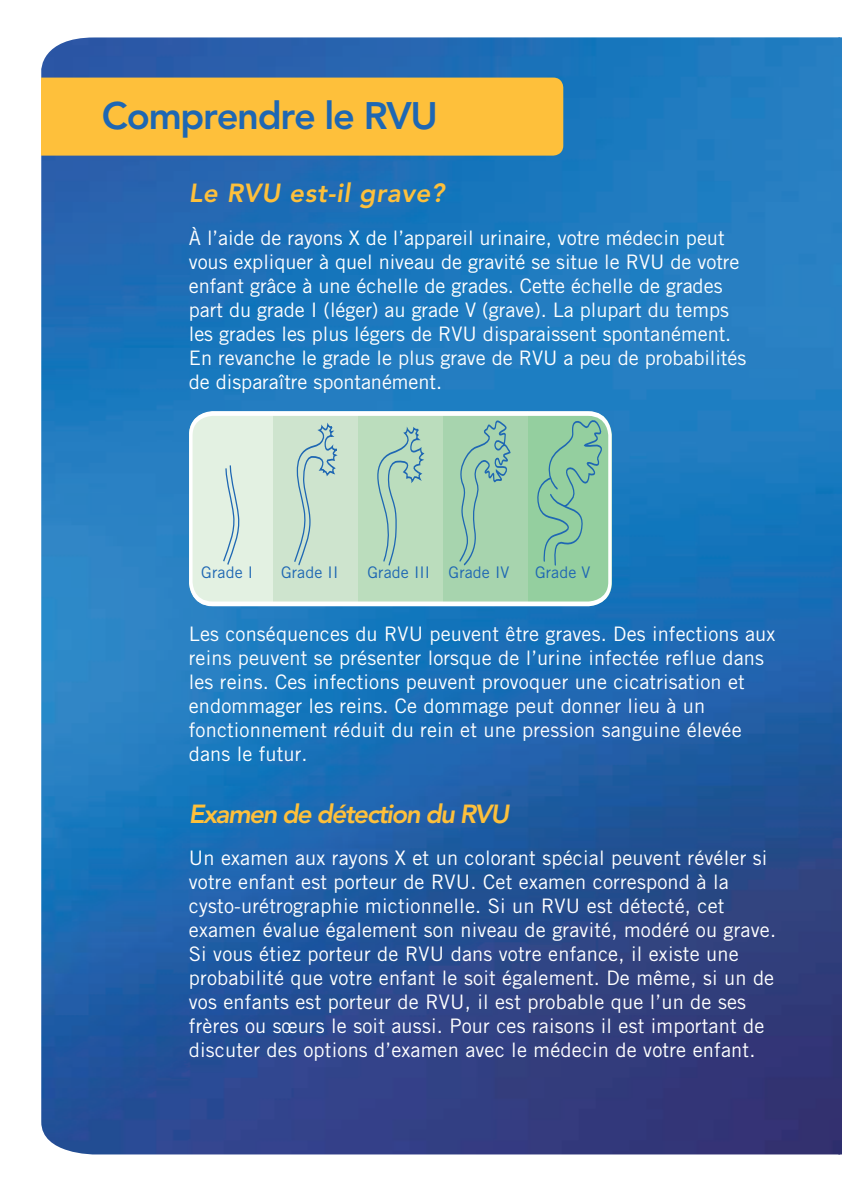
<style>
.page{position:relative;width:842px;height:1191px;background:#fff}
.page>*{position:absolute;margin:0;border:0;box-sizing:border-box;transform-origin:0 0}
.t1{font:800 38px "Avenir";color:#1e67b3}
.t2{font:italic 800 26px "Avenir";color:#fec03b}
.t3{font:20px/24px "Trade Gothic";letter-spacing:.005em;color:#fff}
.t4{font:16px "Trade Gothic";letter-spacing:.01em;color:#1e67b3}
</style>
<div class="page">
<img style="left:41px;top:37px;width:799px;height:1117px">
<svg style="left:840px;top:37px;width:2px;height:1117px;background:#2662a5"></svg>
<div style="left:189px;top:411px;width:84px;height:195px;background:#e3f1e2"></div>
<div style="left:273px;top:411px;width:85px;height:195px;background:#cee4ce"></div>
<div style="left:358px;top:411px;width:85px;height:195px;background:#bbddbd"></div>
<div style="left:527px;top:411px;width:85px;height:195px;background:#94cf9f"></div>
<div style="left:443px;top:411px;width:84px;height:195px;background:#a7d4ae"></div>
<svg style="left:223px;top:465px;width:17px;height:100px"></svg>
<svg style="left:294px;top:423px;width:44px;height:143px"></svg>
<svg style="left:377px;top:428px;width:47px;height:138px"></svg>
<svg style="left:459px;top:420px;width:52px;height:146px"></svg>
<svg style="left:537px;top:419px;width:69px;height:147px"></svg>
<div style="left:189px;top:411px;width:423px;height:195px;border:4px solid #fff;border-radius:22px"></div>
<div style="left:22px;top:78px;width:541px;height:78px;background:#fec03b;border-radius:10px"></div>
<div style="left:11px;top:72px;width:30px;height:124px;background:#fff"></div>
<h1 class="t1" style="left:102px;top:101px;width:338px">Comprendre le RVU</h1>
<h2 class="t2" style="left:189px;top:183px;width:259px">Le RVU est-il grave?</h2>
<p class="t3" style="left:189px;top:227px;width:537px">À l’aide de rayons X de l’apparei rinaire, votre médecin peut</p>
<p class="t3" style="left:198px;top:251px;width:543px">ous expliquer quel nivea de gravité se situe le RVU de otre</p>
<p class="t3" style="left:189px;top:275px;width:535px">enfan grâce à une échelle de grades Cette échelle de grades</p>
<p class="t3" style="left:189px;top:299px;width:542px">part du grade (léger) au grade V (grave). La plupar d temps</p>
<p class="t3" style="left:194px;top:323px;width:532px">es grades les plu légers de RVU disparaissent spontanément</p>
<p class="t3" style="left:189px;top:347px;width:559px">E revanche le grade le plus grave de RVU pe de probabilités</p>
<p class="t3" style="left:189px;top:371px;width:255px">de disparaître spontanément.</p>
<p class="t4" style="left:201px;top:566px;width:53px">Grade I</p>
<p class="t4" style="left:281px;top:566px;width:59px">Grade II</p>
<p class="t4" style="left:367px;top:566px;width:143px">Grade III Grade IV</p>
<p class="t4" style="left:535px;top:566px;width:57px">Grade V</p>
<p class="t3" style="left:189px;top:623px;width:579px">Les conséquences du RVU peuvent être graves. Des infections au reins peuven se présenter lorsque de l’urine infectée reflue dans es reins Ces infections peuvent provoquer une cicatrisation et endommager les reins Ce dommage peut donner lieu à un fonctionnement réduit d rein et une pression sanguine élevée dans le futur.</p>
<h2 class="t2" style="left:189px;top:803px;width:322px">Examen de détection du RVU</h2>
<p class="t3" style="left:189px;top:847px;width:235px">U examen aux rayons X e</p>
<p class="t3" style="left:198px;top:847px;width:571px;text-indent:277px">oloran pécial peuven révéler si otre enfant est porteur de RVU. Cet exame</p>
<p class="t3" style="left:603px;top:871px;width:89px">orrespond</p>
<p class="t3" style="left:199px;top:895px;width:527px">ysto-urétrographie mictionnelle. Si un RVU es détecté, cet</p>
<p class="t3" style="left:189px;top:919px;width:589px">examen évalue également son niveau de gravité, modéré o grave.</p>
<p class="t3" style="left:189px;top:943px;width:551px">S vous étiez porteu de RVU dan votre enfance, il existe une</p>
<p class="t3" style="left:189px;top:967px;width:503px">probabilité que votre enfant le soit également. De même</p>
<p class="t3" style="left:196px;top:967px;width:580px;text-indent:528px">un de os enfants es porteur de RVU, i est probable que l’u de se<br>rère o</p>
<p class="t3" style="left:189px;top:1016px;width:577px;text-indent:93px">œur e soit aussi Pour ces raisons il est importan de discute des options d’examen ave e médecin de votre enfant.</p>
</div>
